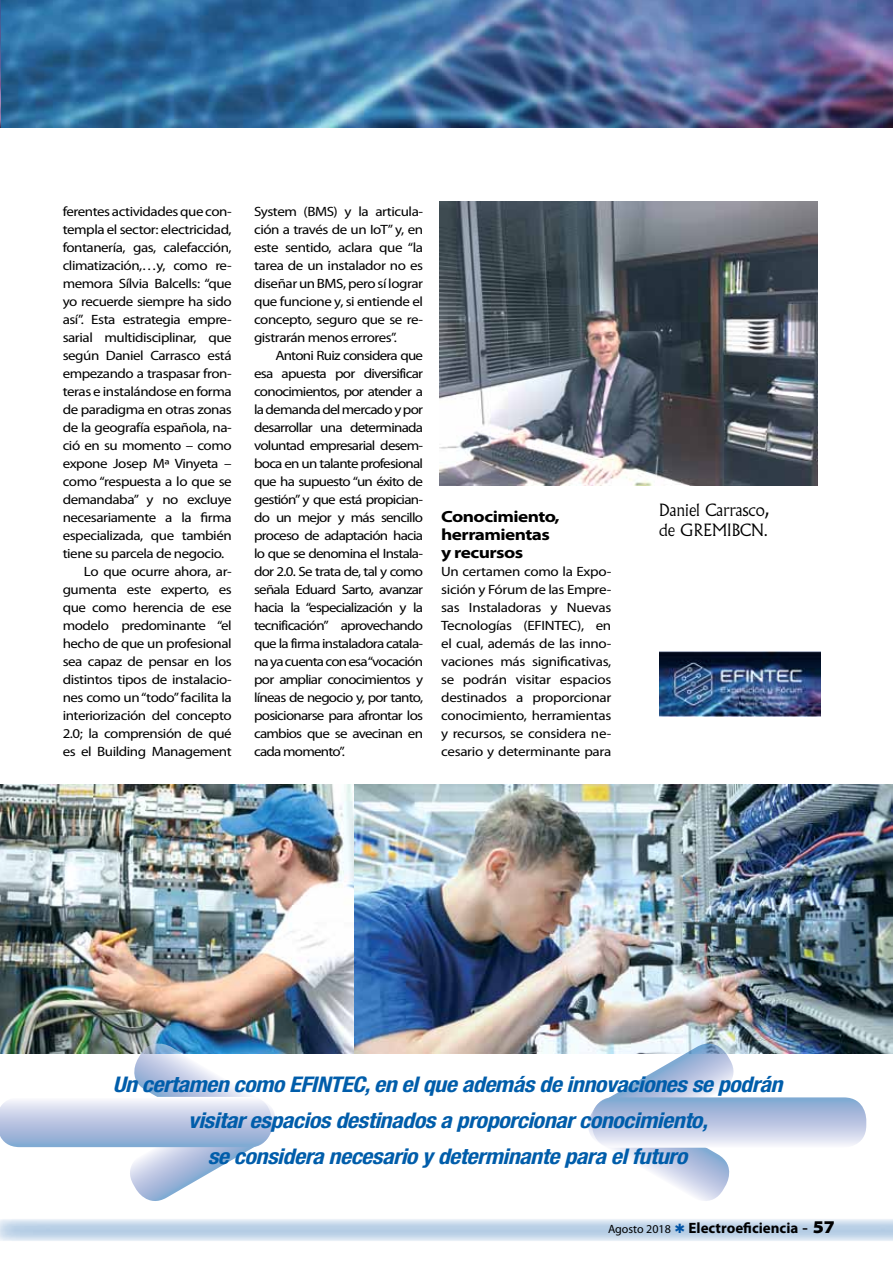
<style>
.page{position:relative;width:893px;height:1263px;background:#fff}
.page>*{position:absolute;margin:0;border:0;box-sizing:border-box;transform-origin:0 0}
.t1{font:italic 700 condensed 21.6px/36px "Helvetica Neue LT Std";letter-spacing:-.02em;color:#005daa;text-align:center;scale:1.11 1}
.t2{font:300 16.5px/19.8px "Albertus MT Std";color:#000}
.t3{font:700 semi-expanded 16.2px/18px "Myriad Pro";letter-spacing:-.03em;color:#000;scale:1.11 1}
.t4{font:700 15px "Myriad Pro";color:#000}
.t5{font:13.5px/18px "Myriad Pro";letter-spacing:-.03em;color:#000;text-align:justify;scale:1.11 1}
.s1{font-weight:400;font-size:12px}
.s2{font-family:"Times New Roman";font-weight:400;font-size:18px}
.s3{font-weight:900;font-stretch:semi-expanded;font-size:18px}
</style>
<div class="page">
<svg style="left:1px;top:1219px;width:892px;height:22px;background:#c8daeb"></svg>
<svg style="left:0;top:1220px;width:1px;height:21px"></svg>
<img style="left:0;top:784px;width:355px;height:269px">
<img style="left:355px;top:784px;width:538px;height:269px">
<img style="left:1px;top:0;width:892px;height:128px">
<img style="left:439px;top:202px;width:378px;height:284px">
<svg style="left:0;top:1035px;width:283px;height:166px"></svg>
<svg style="left:580px;top:1036px;width:161px;height:165px"></svg>
<div style="left:592px;top:1097px;width:274px;height:51px;background:linear-gradient(to bottom,#7ea0ce,#f6f0f9);border-radius:22px"></div>
<img style="left:659px;top:651px;width:162px;height:66px">
<svg style="left:675px;top:1223px;width:9px;height:10px"></svg>
<p class="t5" style="left:63px;top:203px;width:154px">ferentes actividades que con-</p>
<p class="t5" style="left:63px;top:221px;width:154px">templa el sector: electricidad,</p>
<p class="t5" style="left:63px;top:239px;width:154px">fontanería, gas, calefacción,</p>
<p class="t5" style="left:63px;top:257px;width:154px">climatización,…y, como re-</p>
<p class="t5" style="left:63px;top:275px;width:154px">memora Sílvia Balcells: “que</p>
<p class="t5" style="left:63px;top:293px;width:154px">yo recuerde siempre ha sido</p>
<p class="t5" style="left:63px;top:311px;width:154px">así”. Esta estrategia empre-</p>
<p class="t5" style="left:63px;top:329px;width:154px">sarial multidisciplinar, que</p>
<p class="t5" style="left:63px;top:347px;width:154px">según Daniel Carrasco está</p>
<p class="t5" style="left:63px;top:365px;width:154px">empezando a traspasar fron-</p>
<p class="t5" style="left:63px;top:383px;width:154px">teras e instalándose en forma</p>
<p class="t5" style="left:63px;top:401px;width:154px">de paradigma en otras zonas</p>
<p class="t5" style="left:63px;top:419px;width:154px">de la geografía española, na-</p>
<p class="t5" style="left:63px;top:437px;width:154px">ció en su momento – como</p>
<p class="t5" style="left:63px;top:455px;width:154px">expone Josep Mª Vinyeta –</p>
<p class="t5" style="left:63px;top:473px;width:154px">como “respuesta a lo que se</p>
<p class="t5" style="left:63px;top:491px;width:154px">demandaba” y no excluye</p>
<p class="t5" style="left:63px;top:509px;width:154px">necesariamente a la firma</p>
<p class="t5" style="left:63px;top:527px;width:154px">especializada, que también</p>
<p class="t5" style="left:63px;top:545px;width:147px">tiene su parcela de negocio.</p>
<p class="t5" style="left:84px;top:563px;width:135px">Lo que ocurre ahora, ar-</p>
<p class="t5" style="left:63px;top:581px;width:154px">gumenta este experto, es</p>
<p class="t5" style="left:63px;top:599px;width:154px">que como herencia de ese</p>
<p class="t5" style="left:63px;top:617px;width:154px">modelo predominante “el</p>
<p class="t5" style="left:63px;top:634px;width:154px">hecho de que un profesional</p>
<p class="t5" style="left:63px;top:652px;width:154px">sea capaz de pensar en los</p>
<p class="t5" style="left:63px;top:670px;width:154px">distintos tipos de instalacio-</p>
<p class="t5" style="left:63px;top:688px;width:154px">nes como un “todo” facilita la</p>
<p class="t5" style="left:63px;top:706px;width:154px">interiorización del concepto</p>
<p class="t5" style="left:63px;top:724px;width:154px">2.0; la comprensión de qué</p>
<p class="t5" style="left:63px;top:742px;width:154px">es el Building Management</p>
<p class="t5" style="left:254px;top:203px;width:154px">System (BMS) y la articula&shy;ción a través de un IoT” y, en este sentido, aclara que “la tarea de un instalador no es diseñar un BMS, pero sí lograr que funcione y, si entiende el concepto, seguro que se re&shy;gistrarán menos errores”.</p>
<p class="t5" style="left:254px;top:347px;width:154px;text-indent:21px">Antoni Ruiz considera que esa apuesta por diversificar conocimientos, por atender a la demanda del mercado y por desarrollar una determinada voluntad empresarial desem&shy;boca en un talante profesional que ha supuesto “un éxito de gestión” y que está propician&shy;do un mejor y más sencillo proceso de adaptación hacia lo que se denomina el Instala&shy;dor 2.0. Se trata de, tal y como señala Eduard Sarto, avanzar hacia la “especialización y la tecnificación” aprovechando que la firma instaladora catala&shy;na ya cuenta con esa “vocación por ampliar conocimientos y líneas de negocio y, por tanto, posicionarse para afrontar los cambios que se avecinan en cada momento”.</p>
<p class="t3" style="left:441px;top:508px;width:108px">Conocimiento, herramientas y recursos</p>
<p class="t5" style="left:441px;top:563px;width:155px">Un certamen como la Expo&shy;sición y Fórum de las Empre&shy;sas Instaladoras y Nuevas Tecnologías (EFINTEC), en el cual, además de las inno&shy;vaciones más significativas, se podrán visitar espacios destinados a proporcionar conocimiento, herramientas y recursos, se considera ne&shy;cesario y determinante para</p>
<p class="t2" style="left:659px;top:500px;width:111px">Daniel Carrasco, de GREMIBCN.</p>
<h1 class="t1" style="left:113px;top:1066px;width:605px">Un certamen como EFINTEC, en el que además de innovaciones se podrán visitar espacios destinados a proporcionar conocimiento,<br>se considera necesario y determinante para el futuro</h1>
<p class="t4" style="left:608px;top:1219px;width:228px"><span class="s1">Agosto 2018</span> Electroeficiencia <span class="s2">-</span> <span class="s3">57</span></p>
</div>
